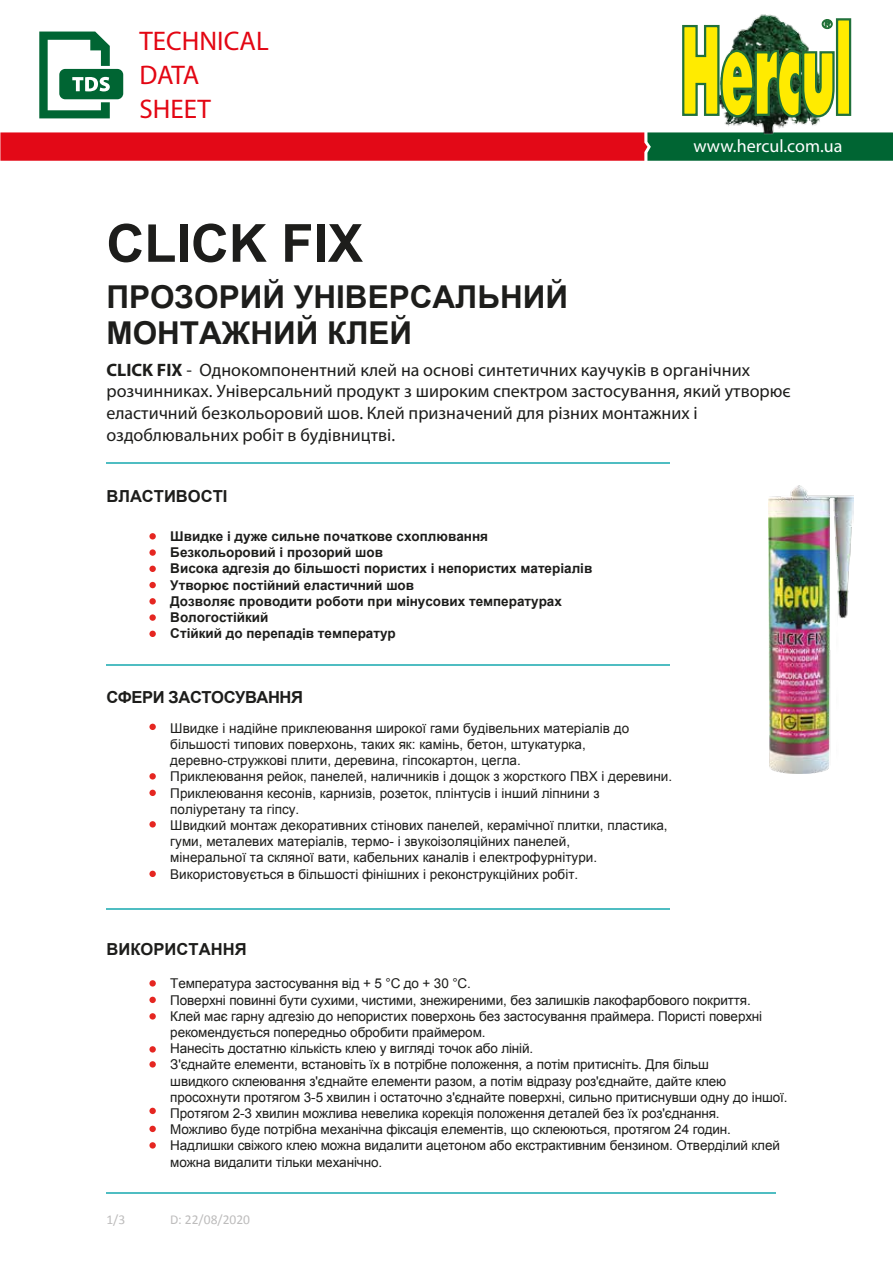
<style>
.page{position:relative;width:893px;height:1263px;background:#fff}
.page>*{position:absolute;margin:0;border:0;box-sizing:border-box;transform-origin:0 0}
.t1{font:700 52.5px "Arial";color:#1d1d1b}
.t2{font:700 31.5px/35.5px "Arial";color:#1d1d1b}
.t3{font:27px "Myriad Pro";color:#e30613}
.t4{font:18px/21.6px "Myriad Pro";color:#1d1d1b}
.t5{font:18px "Myriad Pro";color:#fff}
.t6{font:700 16.5px "Arial";color:#1d1d1b}
.t7{font:700 16.5px "Arial";letter-spacing:-.025em;color:#1d1d1b}
.t8{font:13.5px/16.2px "Arial";letter-spacing:-.01em;color:#1d1d1b}
.t9{font:700 13.5px/16.2px "Arial";color:#1d1d1b}
.t10{font:13.5px "Calibri";color:#bdbcbc}
.s1{font-weight:700}
</style>
<div class="page">
<hr style="left:106px;top:463px;width:564px;height:1px;background:#4fbdc2">
<hr style="left:106px;top:664px;width:564px;height:1px;background:#4fbdc2">
<hr style="left:106px;top:908px;width:564px;height:1px;background:#4fbdc2">
<hr style="left:106px;top:1192px;width:670px;height:2px;background:#4fbdc2">
<div style="left:149px;top:614px;width:7px;height:7px;background:#e52621;border-radius:50%"></div>
<div style="left:149px;top:631px;width:7px;height:6px;background:#e52621;border-radius:50%"></div>
<div style="left:149px;top:598px;width:7px;height:6px;background:#e52621;border-radius:50%"></div>
<div style="left:149px;top:582px;width:7px;height:6px;background:#e52621;border-radius:50%"></div>
<div style="left:149px;top:533px;width:7px;height:6px;background:#e52621;border-radius:50%"></div>
<div style="left:149px;top:566px;width:7px;height:6px;background:#e52621;border-radius:50%"></div>
<div style="left:149px;top:549px;width:7px;height:7px;background:#e52621;border-radius:50%"></div>
<div style="left:149px;top:821px;width:7px;height:6px;background:#e52621;border-radius:50%"></div>
<div style="left:149px;top:724px;width:7px;height:6px;background:#e52621;border-radius:50%"></div>
<div style="left:149px;top:773px;width:7px;height:6px;background:#e52621;border-radius:50%"></div>
<div style="left:149px;top:1046px;width:7px;height:6px;background:#e52621;border-radius:50%"></div>
<div style="left:149px;top:1061px;width:7px;height:6px;background:#e52621;border-radius:50%"></div>
<div style="left:149px;top:1013px;width:7px;height:6px;background:#e52621;border-radius:50%"></div>
<div style="left:149px;top:980px;width:7px;height:6px;background:#e52621;border-radius:50%"></div>
<div style="left:149px;top:1108px;width:7px;height:6px;background:#e52621;border-radius:50%"></div>
<div style="left:149px;top:997px;width:7px;height:6px;background:#e52621;border-radius:50%"></div>
<svg style="left:0;top:132px;width:893px;height:29px;background:#b42323"></svg>
<img style="left:704px;top:14px;width:132px;height:133px">
<svg style="left:682px;top:19px;width:154px;height:99px"></svg>
<div style="left:836px;top:18px;width:15px;height:98px;background:#ffeb00;border:2px solid #21713b"></div>
<div style="left:58px;top:67px;width:67px;height:34px;background:#006533;border-radius:7px"></div>
<div style="left:56px;top:66px;width:70px;height:36px;border:3px solid #fff;border-radius:7px"></div>
<svg style="left:39px;top:32px;width:71px;height:86px"></svg>
<div style="left:149px;top:790px;width:7px;height:6px;background:#e52621;border-radius:50%"></div>
<div style="left:149px;top:871px;width:7px;height:6px;background:#e52621;border-radius:50%"></div>
<img style="left:768px;top:485px;width:85px;height:288px">
<div style="left:149px;top:1126px;width:7px;height:6px;background:#e52621;border-radius:50%"></div>
<div style="left:149px;top:1142px;width:7px;height:6px;background:#e52621;border-radius:50%"></div>
<h3 class="t3" style="left:140px;top:24px;width:131px">TECHNICAL</h3>
<h3 class="t3" style="left:140px;top:58px;width:61px">DATA</h3>
<h3 class="t3" style="left:140px;top:92px;width:73px">SHEET</h3>
<h1 class="t1" style="left:106px;top:208px;width:258px">CLICK FIX</h1>
<h2 class="t2" style="left:106px;top:280px;width:463px">ПРОЗОРИЙ УНІВЕРСАЛЬНИЙ<br>МОНТАЖНИЙ КЛЕЙ</h2>
<h3 class="t5" style="left:693px;top:135px;width:150px">www.hercul.com.ua</h3>
<p class="t4" style="left:106px;top:359px;width:686px"><span class="s1">CLICK FIX</span> - Однокомпонентний клей на основі синтетичних каучуків в органічних розчинниках. Універсальний продукт з широким спектром застосування, який утворює еластичний безкольоровий шов. Клей призначений для різних монтажних і оздоблювальних робіт в будівництві.</p>
<p class="t6" style="left:106px;top:485px;width:123px">ВЛАСТИВОСТІ</p>
<p class="t9" style="left:170px;top:529px;width:423px">Швидке і дуже сильне початкове схоплювання Безкольоровий і прозорий шов<br>Висока адгезія до більшості пористих і непористих матеріалів Утворює постійний еластичний шов<br>Дозволяє проводити роботи при мінусових температурах Вологостійкий<br>Стійкий до перепадів температур</p>
<p class="t7" style="left:106px;top:686px;width:198px">СФЕРИ ЗАСТОСУВАННЯ</p>
<p class="t8" style="left:170px;top:720px;width:503px">Швидке і надійне приклеювання широкої гами будівельних матеріалів до більшості типових поверхонь, таких як: камінь, бетон, штукатурка, деревно-стружкові плити, деревина, гіпсокартон, цегла.<br>Приклеювання рейок, панелей, наличників і дощок з жорсткого ПВХ і деревини.<br>Приклеювання кесонів, карнизів, розеток, плінтусів і інший ліпнини з поліуретану та гіпсу.<br>Швидкий монтаж декоративних стінових панелей, керамічної плитки, пластика, гуми, металевих матеріалів, термо- і звукоізоляційних панелей,<br>мінеральної та скляної вати, кабельних каналів і електрофурнітури.<br>Використовується в більшості фінішних і реконструкційних робіт.</p>
<p class="t6" style="left:106px;top:938px;width:142px">ВИКОРИСТАННЯ</p>
<p class="t8" style="left:170px;top:976px;width:619px">Температура застосування від + 5 °C до + 30 °C.<br>Поверхні повинні бути сухими, чистими, знежиреними, без залишків лакофарбового покриття.<br>Клей має гарну адгезію до непористих поверхонь без застосування праймера. Пористі поверхні рекомендується попередньо обробити праймером.<br>Нанесіть достатню кількість клею у вигляді точок або ліній.<br>З'єднайте елементи, встановіть їх в потрібне положення, а потім притисніть. Для більш<br>швидкого склеювання з'єднайте елементи разом, а потім відразу роз'єднайте, дайте клею просохнути протягом 3-5 хвилин і остаточно з'єднайте поверхні, сильно притиснувши одну до іншої.<br>Протягом 2-3 хвилин можлива невелика корекція положення деталей без їх роз'єднання.<br>Можливо буде потрібна механічна фіксація елементів, що склеюються, протягом 24 годин.<br>Надлишки свіжого клею можна видалити ацетоном або екстрактивним бензином. Отверділий клей можна видалити тільки механічно.</p>
<p class="t10" style="left:106px;top:1210px;width:20px">1/3</p>
<p class="t10" style="left:170px;top:1210px;width:82px">D: 22/08/2020</p>
</div>
